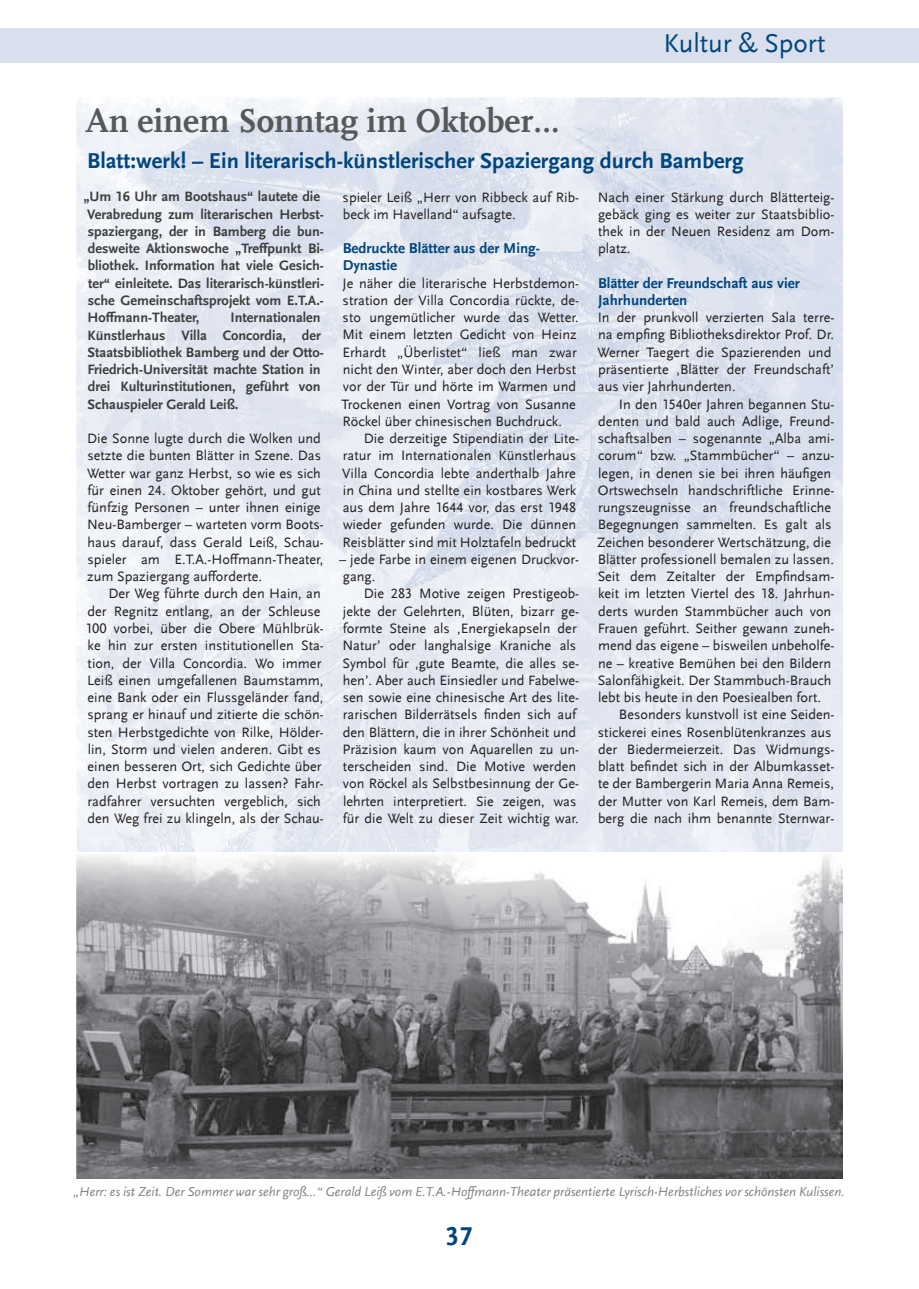
<style>
.page{position:relative;width:919px;height:1289px;background:#fff}
.page>*{position:absolute;margin:0;border:0;box-sizing:border-box;transform-origin:0 0}
.t1{font:700 34.5px "UB Scala";color:#57585a}
.t2{font:27px "UB Scala Sans";color:#00467e}
.t3{font:700 27px "UB Scala Sans";color:#00467e}
.t4{font:700 22.5px "UB Scala Sans";color:#00467e}
.t5{font:700 15px/17.2px "UB Scala Sans";color:#00467e}
.t6{font:14.25px/17.2px "UB Scala Sans";color:#231f20}
.t7{font:700 14.25px/17.2px "UB Scala Sans";color:#3e3e3f}
.t8{font:italic 13.5px "UB Scala Sans";color:#808285}
</style>
<div class="page">
<div style="left:0;top:28px;width:918px;height:34px;background:#d9dfec"></div>
<img style="left:77px;top:98px;width:714px;height:754px">
<img style="left:77px;top:856px;width:765px;height:322px">
<img style="left:382px;top:856px;width:307px;height:209px">
<img style="left:77px;top:1065px;width:612px;height:53px">
<h2 class="t2" style="left:663px;top:28px;width:163px">Kultur &amp; Sport</h2>
<h1 class="t1" style="left:86px;top:100px;width:475px">An einem Sonntag im Oktober…</h1>
<h3 class="t4" style="left:87px;top:147px;width:658px">Blatt:werk! – Ein literarisch-künstlerischer Spaziergang durch Bamberg</h3>
<p class="t7" style="left:83px;top:188px;width:242px">„Um 16 Uhr am Bootshaus“ lautete die Verabredung zum literarischen Herbst&shy;spaziergang, der in Bamberg die bun&shy;desweite Aktionswoche „Treffpunkt Bi&shy;bliothek. Information hat viele Gesich&shy;ter“ einleitete. Das literarisch-künstleri&shy;sche Gemeinschaftsprojekt vom E.T.A.- Hoffmann-Theater,</p>
<p class="t7" style="left:87px;top:309px;width:238px;text-indent:143px">Internationalen Künstlerhaus Villa Concordia, der Staatsbibliothek Bamberg und der Otto-Friedrich-Universität machte Station in drei Kulturinstitutionen, geführt von Schauspieler Gerald Leiß.</p>
<p class="t6" style="left:87px;top:430px;width:238px">Die Sonne lugte durch die Wolken und setzte die bunten Blätter in Szene. Das Wetter war ganz Herbst, so wie es sich für einen 24. Oktober gehört, und gut fünfzig Personen – unter ihnen einige Neu-Bamberger – warteten vorm Boots&shy;haus darauf, dass Gerald Leiß, Schau&shy;spieler am E.T.A.-Hoffmann-Theater, zum Spaziergang aufforderte.</p>
<p class="t6" style="left:85px;top:585px;width:240px;text-indent:23px">Der Weg führte durch den Hain, an der Regnitz entlang, an der Schleuse 100 vorbei, über die Obere Mühlbrük&shy;ke hin zur ersten institutionellen Sta&shy;tion, der Villa Concordia. Wo immer Leiß einen umgefallenen Baumstamm, eine Bank oder ein Flussgeländer fand, sprang er hinauf und zitierte die schön&shy;sten Herbstgedichte von Rilke, Hölder&shy;lin, Storm und vielen anderen. Gibt es einen besseren Ort, sich Gedichte über den Herbst vortragen zu lassen? Fahr&shy;radfahrer versuchten vergeblich, sich den Weg frei zu klingeln, als der Schau-</p>
<p class="t6" style="left:342px;top:188px;width:238px">spieler Leiß „Herr von Ribbeck auf Rib&shy;beck im Havelland“ aufsagte.</p>
<p class="t5" style="left:343px;top:240px;width:199px">Bedruckte Blätter aus der Ming-<br>Dynastie</p>
<p class="t6" style="left:341px;top:274px;width:239px">Je näher die literarische Herbstdemon&shy;stration der Villa Concordia rückte, de&shy;sto ungemütlicher wurde das Wetter.<br>Mit einem letzten Gedicht von Heinz Erhardt „Überlistet“ ließ man zwar nicht den Winter, aber doch den Herbst vor der Tür und hörte im Warmen und Trockenen einen Vortrag von Susanne Röckel über chinesischen Buchdruck.</p>
<p class="t6" style="left:342px;top:430px;width:238px;text-indent:21px">Die derzeitige Stipendiatin der Lite&shy;ratur im Internationalen Künstlerhaus Villa Concordia lebte anderthalb Jahre in China und stellte ein kostbares Werk aus dem Jahre 1644 vor, das erst 1948 wieder gefunden wurde. Die dünnen Reisblätter sind mit Holztafeln bedruckt</p>
<p class="t6" style="left:339px;top:550px;width:241px">– jede Farbe in einem eigenen Druckvor&shy;gang.</p>
<p class="t6" style="left:342px;top:585px;width:238px;text-indent:21px">Die 283 Motive zeigen Prestigeob&shy;jekte der Gelehrten, Blüten, bizarr ge&shy;formte Steine als ‚Energiekapseln der Natur’ oder langhalsige Kraniche als Symbol für ‚gute Beamte, die alles se&shy;hen’. Aber auch Einsiedler und Fabelwe&shy;sen sowie eine chinesische Art des lite&shy;rarischen Bilderrätsels finden sich auf den Blättern, die in ihrer Schönheit und Präzision kaum von Aquarellen zu un&shy;terscheiden sind. Die Motive werden von Röckel als Selbstbesinnung der Ge&shy;lehrten interpretiert. Sie zeigen, was für die Welt zu dieser Zeit wichtig war.</p>
<p class="t6" style="left:597px;top:188px;width:238px;text-align:justify">Nach einer Stärkung durch Blätterteig&shy;gebäck ging es weiter zur Staatsbiblio&shy;thek in der Neuen Residenz am Dom&shy;platz.</p>
<p class="t5" style="left:598px;top:274px;width:203px">Blätter der Freundschaft aus vier<br>Jahrhunderten</p>
<p class="t6" style="left:597px;top:309px;width:238px">In der prunkvoll verzierten Sala terre&shy;na empfing Bibliotheksdirektor Prof. Dr.<br>Werner Taegert die Spazierenden und präsentierte ‚Blätter der Freundschaft’ aus vier Jahrhunderten.</p>
<p class="t6" style="left:619px;top:395px;width:217px">In den 1540er Jahren begannen Stu-</p>
<p class="t6" style="left:598px;top:412px;width:238px">denten und bald auch Adlige, Freund-</p>
<p class="t6" style="left:598px;top:430px;width:238px">schaftsalben – sogenannte „Alba ami-</p>
<p class="t6" style="left:598px;top:447px;width:238px">corum“ bzw. „Stammbücher“ – anzu-</p>
<p class="t6" style="left:598px;top:464px;width:234px">legen, in denen sie bei ihren häufigen</p>
<p class="t6" style="left:597px;top:481px;width:238px">Ortswechseln handschriftliche Erinne-</p>
<p class="t6" style="left:598px;top:499px;width:234px">rungszeugnisse an freundschaftliche</p>
<p class="t6" style="left:597px;top:516px;width:235px">Begegnungen sammelten. Es galt als</p>
<p class="t6" style="left:597px;top:533px;width:235px">Zeichen besonderer Wertschätzung, die</p>
<p class="t6" style="left:597px;top:550px;width:238px">Blätter professionell bemalen zu lassen.</p>
<p class="t6" style="left:597px;top:568px;width:238px">Seit dem Zeitalter der Empfindsam-</p>
<p class="t6" style="left:598px;top:585px;width:238px">keit im letzten Viertel des 18. Jahrhun-</p>
<p class="t6" style="left:598px;top:602px;width:235px">derts wurden Stammbücher auch von</p>
<p class="t6" style="left:597px;top:619px;width:238px">Frauen geführt. Seither gewann zuneh-</p>
<p class="t6" style="left:598px;top:637px;width:238px">mend das eigene – bisweilen unbeholfe-</p>
<p class="t6" style="left:598px;top:654px;width:235px">ne – kreative Bemühen bei den Bildern</p>
<p class="t6" style="left:597px;top:671px;width:235px">Salonfähigkeit. Der Stammbuch-Brauch</p>
<p class="t6" style="left:598px;top:688px;width:224px">lebt bis heute in den Poesiealben fort.</p>
<p class="t6" style="left:619px;top:706px;width:217px">Besonders kunstvoll ist eine Seiden-</p>
<p class="t6" style="left:598px;top:723px;width:235px">stickerei eines Rosenblütenkranzes aus</p>
<p class="t6" style="left:598px;top:740px;width:238px">der Biedermeierzeit. Das Widmungs-</p>
<p class="t6" style="left:598px;top:757px;width:238px">blatt befindet sich in der Albumkasset-</p>
<p class="t6" style="left:598px;top:775px;width:237px">te der Bambergerin Maria Anna Remeis,</p>
<p class="t6" style="left:598px;top:792px;width:238px">der Mutter von Karl Remeis, dem Bam-</p>
<p class="t6" style="left:598px;top:809px;width:238px">berg die nach ihm benannte Sternwar-</p>
<p class="t8" style="left:73px;top:1183px;width:773px">„Herr: es ist Zeit. Der Sommer war sehr groß...“ Gerald Leiß vom E.T.A.-Hoffmann-Theater präsentierte Lyrisch-Herbstliches vor schönsten Kulissen.</p>
<h2 class="t3" style="left:446px;top:1220px;width:28px">37</h2>
</div>
